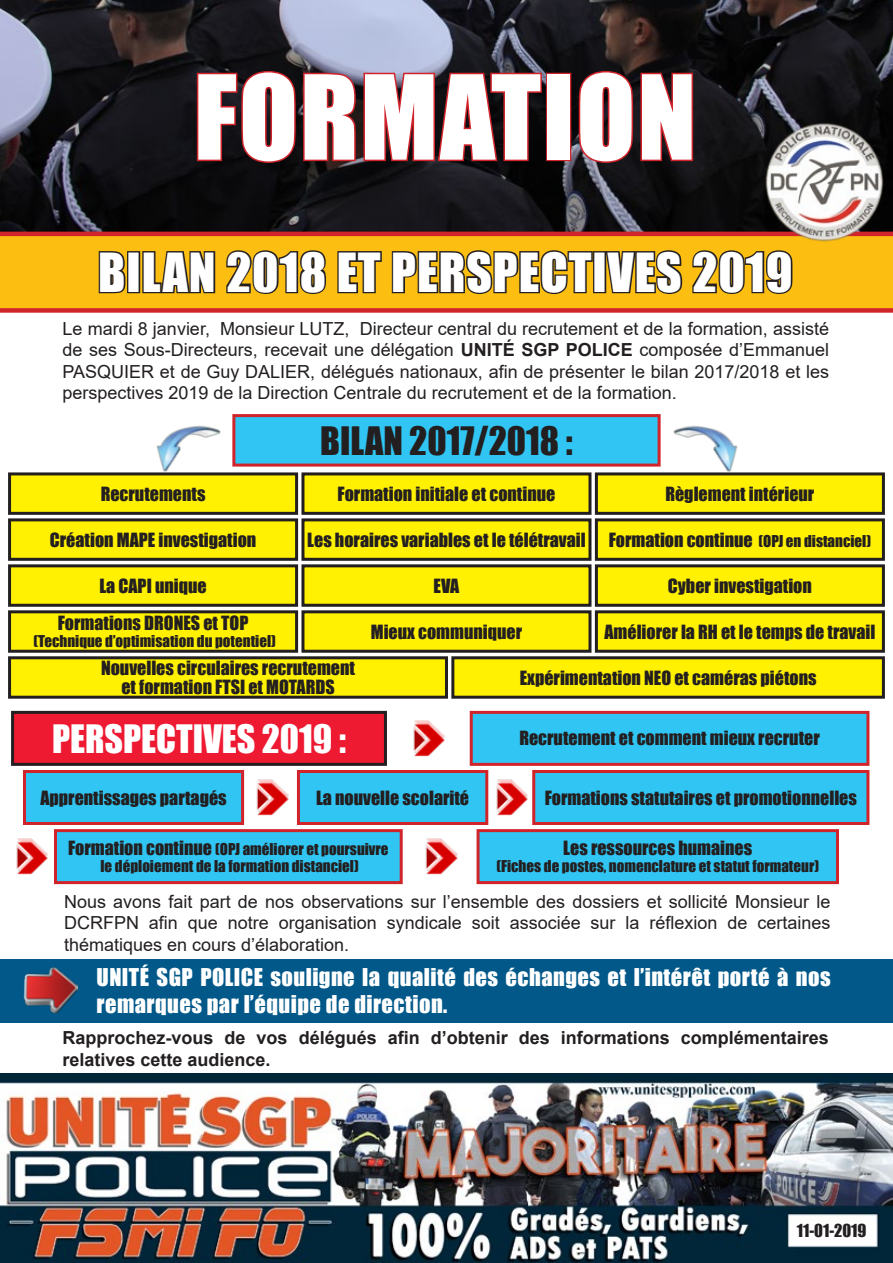
<style>
.page{position:relative;width:893px;height:1263px;background:#fff}
.page>*{position:absolute;margin:0;border:0;box-sizing:border-box;transform-origin:0 0}
.t1{font:108px "Impact";letter-spacing:.02em;color:#fff}
.t2{font:49.5px "Impact";letter-spacing:.02em;color:#fff}
.t3{font:36px "Impact";color:#fff}
.t4{font:36px "Impact";color:#231f20}
.t5{font:22.5px "Impact";letter-spacing:.02em;color:#fff}
.t6{font:18px/21.6px "Arial";color:#231f20;text-align:justify}
.t7{font:18px "Impact";color:#231f20}
.t8{font:700 18px "Arial";color:#231f20}
.t9{font:16.5px "Impact";color:#231f20}
.t10{font:15px "Impact";color:#231f20}
.s1{font-weight:700}
.s2{font-size:15px}
.s3{font-size:18px}
</style>
<div class="page">
<div style="left:0;top:959px;width:893px;height:64px;background:#015889"></div>
<img style="left:0;top:0;width:893px;height:232px">
<img style="left:0;top:1074px;width:893px;height:188px">
<img style="left:23px;top:967px;width:54px;height:47px">
<img style="left:413px;top:720px;width:32px;height:37px">
<svg style="left:195px;top:57px;width:348px;height:108px;background:#422227"></svg>
<div style="left:546px;top:73px;width:25px;height:88px;border:3px solid #d1232a"></div>
<svg style="left:577px;top:69px;width:118px;height:96px;background:#3e1b20"></svg>
<svg style="left:0;top:232px;width:893px;height:81px;background:#f4a217"></svg>
<svg style="left:97px;top:249px;width:31px;height:46px"></svg>
<div style="left:127px;top:251px;width:13px;height:42px;border:3px solid #231f20"></div>
<svg style="left:141px;top:234px;width:76px;height:61px;background:#bc8a16"></svg>
<svg style="left:224px;top:248px;width:104px;height:48px;background:#ad8316"></svg>
<svg style="left:336px;top:250px;width:47px;height:45px;background:#ac8317"></svg>
<svg style="left:390px;top:248px;width:204px;height:48px;background:#ab8217"></svg>
<div style="left:593px;top:251px;width:13px;height:42px;border:3px solid #231f20"></div>
<svg style="left:604px;top:248px;width:80px;height:65px;background:#ba8518"></svg>
<svg style="left:690px;top:248px;width:104px;height:48px;background:#ac8217"></svg>
<img style="left:156px;top:425px;width:65px;height:47px">
<img style="left:759px;top:117px;width:130px;height:130px">
<div style="left:234px;top:416px;width:425px;height:49px;background:#30c5f3"></div>
<div style="left:232px;top:414px;width:429px;height:53px;border:3px solid #d1232a"></div>
<div style="left:10px;top:474px;width:287px;height:39px;background:#fff101"></div>
<div style="left:8px;top:472px;width:290px;height:43px;border:3px solid #231f20"></div>
<div style="left:303px;top:474px;width:287px;height:39px;background:#fff101"></div>
<div style="left:301px;top:472px;width:290px;height:43px;border:3px solid #231f20"></div>
<div style="left:10px;top:520px;width:287px;height:39px;background:#fff101"></div>
<div style="left:8px;top:518px;width:290px;height:43px;border:3px solid #231f20"></div>
<div style="left:596px;top:474px;width:287px;height:39px;background:#fff101"></div>
<div style="left:595px;top:472px;width:290px;height:43px;border:3px solid #231f20"></div>
<div style="left:453px;top:658px;width:430px;height:39px;background:#fff101"></div>
<div style="left:451px;top:656px;width:434px;height:43px;border:3px solid #231f20"></div>
<div style="left:596px;top:520px;width:287px;height:39px;background:#fff101"></div>
<div style="left:595px;top:518px;width:290px;height:43px;border:3px solid #231f20"></div>
<div style="left:10px;top:658px;width:436px;height:39px;background:#fff101"></div>
<div style="left:8px;top:656px;width:440px;height:43px;border:3px solid #231f20"></div>
<div style="left:303px;top:566px;width:287px;height:39px;background:#fff101"></div>
<div style="left:301px;top:564px;width:290px;height:43px;border:3px solid #231f20"></div>
<div style="left:10px;top:612px;width:287px;height:39px;background:#fff101"></div>
<div style="left:8px;top:610px;width:290px;height:43px;border:3px solid #231f20"></div>
<div style="left:596px;top:566px;width:287px;height:39px;background:#fff101"></div>
<div style="left:595px;top:564px;width:290px;height:43px;border:3px solid #231f20"></div>
<div style="left:303px;top:612px;width:287px;height:39px;background:#fff101"></div>
<div style="left:301px;top:610px;width:290px;height:43px;border:3px solid #231f20"></div>
<div style="left:596px;top:612px;width:287px;height:39px;background:#fff101"></div>
<div style="left:595px;top:610px;width:290px;height:43px;border:3px solid #231f20"></div>
<div style="left:10px;top:566px;width:287px;height:39px;background:#fff101"></div>
<div style="left:8px;top:564px;width:290px;height:43px;border:3px solid #231f20"></div>
<div style="left:303px;top:520px;width:287px;height:39px;background:#fff101"></div>
<div style="left:301px;top:518px;width:290px;height:43px;border:3px solid #231f20"></div>
<img style="left:669px;top:425px;width:86px;height:51px">
<div style="left:13px;top:712px;width:372px;height:52px;background:#ed1a32"></div>
<div style="left:11px;top:711px;width:376px;height:55px;border:3px solid #231f20"></div>
<div style="left:24px;top:771px;width:219px;height:52px;background:#30c5f3"></div>
<div style="left:23px;top:770px;width:221px;height:55px;border:3px solid #d1232a"></div>
<div style="left:298px;top:771px;width:189px;height:52px;background:#30c5f3"></div>
<div style="left:297px;top:770px;width:191px;height:55px;border:3px solid #d1232a"></div>
<div style="left:471px;top:712px;width:397px;height:52px;background:#30c5f3"></div>
<div style="left:470px;top:711px;width:399px;height:55px;border:3px solid #d1232a"></div>
<div style="left:56px;top:831px;width:345px;height:52px;background:#30c5f3"></div>
<div style="left:54px;top:829px;width:349px;height:55px;border:3px solid #d1232a"></div>
<div style="left:534px;top:771px;width:334px;height:52px;background:#30c5f3"></div>
<div style="left:532px;top:770px;width:337px;height:55px;border:3px solid #d1232a"></div>
<div style="left:478px;top:831px;width:359px;height:52px;background:#30c5f3"></div>
<div style="left:477px;top:829px;width:362px;height:55px;border:3px solid #d1232a"></div>
<img style="left:256px;top:779px;width:33px;height:37px">
<img style="left:496px;top:779px;width:32px;height:37px">
<img style="left:425px;top:838px;width:33px;height:37px">
<img style="left:16px;top:838px;width:32px;height:37px">
<p class="t1" style="left:194px;top:33px;width:504px">FORMATION</p>
<p class="t2" style="left:98px;top:234px;width:696px">BILAN 2018 ET PERSPECTIVES 2019</p>
<p class="t6" style="left:63px;top:317px;width:768px">Le mardi 8 janvier, Monsieur LUTZ, Directeur central du recrutement et de la formation, assisté de ses Sous-Directeurs, recevait une délégation <span class="s1">UNITÉ SGP POLICE</span> composée d’Emmanuel PASQUIER et de Guy DALIER, délégués nationaux, afin de présenter le bilan 2017/2018 et les perspectives 2019 de la Direction Centrale du recrutement et de la formation.</p>
<p class="t4" style="left:320px;top:412px;width:254px">BILAN 2017/2018 :</p>
<p class="t7" style="left:101px;top:480px;width:106px">Recrutements</p>
<p class="t7" style="left:338px;top:480px;width:219px">Formation initiale et continue</p>
<p class="t7" style="left:50px;top:526px;width:208px">Création MAPE investigation</p>
<p class="t7" style="left:307px;top:526px;width:280px">Les horaires variables et le télétravail</p>
<p class="t7" style="left:665px;top:480px;width:150px">Règlement intérieur</p>
<p class="t7" style="left:609px;top:526px;width:264px">Formation continue <span class="s2">(OPJ en distanciel)</span></p>
<p class="t7" style="left:99px;top:572px;width:109px">La CAPI unique</p>
<p class="t7" style="left:434px;top:572px;width:27px">EVA</p>
<p class="t7" style="left:668px;top:572px;width:145px">Cyber investigation</p>
<p class="t7" style="left:58px;top:609px;width:192px">Formations DRONES et TOP</p>
<p class="t10" style="left:33px;top:629px;width:244px">(Technique d’optimisation du potentiel)</p>
<p class="t7" style="left:101px;top:654px;width:255px">Nouvelles circulaires recrutement</p>
<p class="t7" style="left:121px;top:673px;width:215px">et formation FTSI et MOTARDS</p>
<p class="t7" style="left:371px;top:618px;width:153px">Mieux communiquer</p>
<p class="t7" style="left:604px;top:618px;width:272px">Améliorer la RH et le temps de travail</p>
<p class="t7" style="left:520px;top:664px;width:298px">Expérimentation NEO et caméras piétons</p>
<p class="t3" style="left:52px;top:710px;width:295px">PERSPECTIVES 2019 :</p>
<p class="t7" style="left:40px;top:783px;width:188px">Apprentissages partagés</p>
<p class="t7" style="left:316px;top:783px;width:155px">La nouvelle scolarité</p>
<p class="t7" style="left:519px;top:724px;width:302px">Recrutement et comment mieux recruter</p>
<p class="t7" style="left:545px;top:783px;width:314px">Formations statutaires et promotionnelles</p>
<p class="t7" style="left:563px;top:834px;width:190px">Les ressources humaines</p>
<p class="t10" style="left:496px;top:854px;width:324px">(Fiches de postes, nomenclature et statut formateur)</p>
<p class="t6" style="left:64px;top:890px;width:768px">Nous avons fait part de nos observations sur l’ensemble des dossiers et sollicité Monsieur le<br>DCRFPN afin que notre organisation syndicale soit associée sur la réflexion de certaines</p>
<p class="t6" style="left:64px;top:933px;width:287px">thématiques en cours d’élaboration.</p>
<p class="t5" style="left:97px;top:960px;width:736px">UNITÉ SGP POLICE souligne la qualité des échanges et l’intérêt porté à nos</p>
<p class="t5" style="left:97px;top:987px;width:352px">remarques par l’équipe de direction.</p>
<p class="t8" style="left:63px;top:1025px;width:768px">Rapprochez-vous de vos délégués afin d’obtenir des informations complémentaires</p>
<p class="t8" style="left:63px;top:1047px;width:210px">relatives cette audience.</p>
<p class="t10" style="left:68px;top:838px;width:322px"><span class="s3">Formation continue</span> (OPJ améliorer et poursuivre</p>
<p class="t10" style="left:101px;top:854px;width:260px">le déploiement de la formation distanciel)</p>
<p class="t9" style="left:797px;top:1218px;width:71px">11-01-2019</p>
</div>
